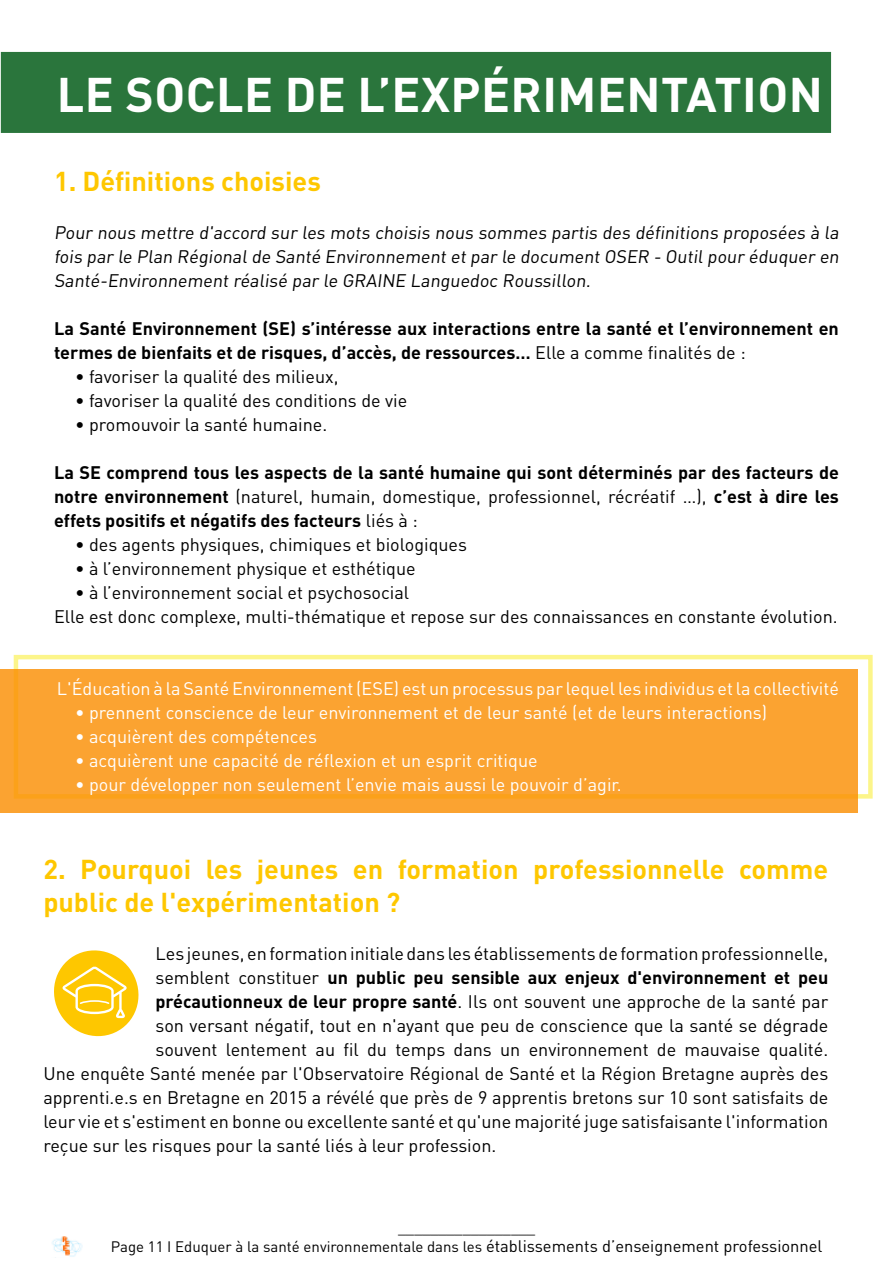
<style>
.page{position:relative;width:893px;height:1263px;background:#fff}
.page>*{position:absolute;margin:0;border:0;box-sizing:border-box;transform-origin:0 0}
.t1{font:700 48px "DINOT";letter-spacing:.01em;color:#fff}
.texte{font:700 27px/33px "DINOT";color:#fec700}
.texte-2{font:18px/24px "DIN";color:#000;text-align:justify}
.texte-3{font:700 18px/24px "DINOT";color:#000}
.texte-4{font:18px "DIN";color:#fff}
.t2{font:15px/19.5px "DIN";color:#000;text-align:center}
.s1{font-family:"DIN";font-weight:400}
.s2{font-family:"DINOT";font-weight:700}
.s3{font-size:16.5px}
</style>
<div class="page">
<img style="left:52px;top:1236px;width:31px;height:22px">
<div style="left:1px;top:52px;width:830px;height:81px;background:#2a753c"></div>
<div style="left:14px;top:655px;width:859px;height:144px;border:4px solid #fcf580"></div>
<div style="left:0;top:669px;width:858px;height:143px;background:#fba331"></div>
<svg style="left:54px;top:950px;width:85px;height:87px"></svg>
<p class="t1" style="left:57px;top:62px;width:768px">LE SOCLE DE L’EXPÉRIMENTATION</p>
<p class="texte" style="left:54px;top:163px;width:268px">1. Définitions choisies</p>
<p class="texte-2" style="left:54px;top:220px;width:789px">Pour nous mettre d'accord sur les mots choisis nous sommes partis des définitions proposées à la fois par le Plan Régional de Santé Environnement et par le document OSER - Outil pour éduquer en Santé-Environnement réalisé par le GRAINE Languedoc Roussillon.</p>
<p class="texte-3" style="left:54px;top:315px;width:786px">La Santé Environnement (SE) s’intéresse aux interactions entre la santé et l’environnement en termes de bienfaits et de risques, d’accès, de ressources… <span class="s1">Elle a comme finalités de :</span></p>
<p class="texte-2" style="left:75px;top:364px;width:265px">• favoriser la qualité des milieux,</p>
<p class="texte-2" style="left:75px;top:388px;width:334px">• favoriser la qualité des conditions de vie</p>
<p class="texte-2" style="left:75px;top:412px;width:253px">• promouvoir la santé humaine.</p>
<p class="texte-3" style="left:54px;top:459px;width:787px;text-align:justify">La SE comprend tous les aspects de la santé humaine qui sont déterminés par des facteurs de notre environnement <span class="s1">(naturel, humain, domestique, professionnel, récréatif …),</span> c’est à dire les effets positifs et négatifs des facteurs <span class="s1">liés à :</span></p>
<p class="texte-2" style="left:75px;top:532px;width:393px">• des agents physiques, chimiques et biologiques</p>
<p class="texte-2" style="left:75px;top:556px;width:342px">• à l’environnement physique et esthétique</p>
<p class="texte-2" style="left:75px;top:580px;width:336px">• à l’environnement social et psychosocial</p>
<p class="texte-2" style="left:54px;top:604px;width:785px">Elle est donc complexe, multi-thématique et repose sur des connaissances en constante évolution.</p>
<p class="texte-4" style="left:57px;top:677px;width:784px">L'Éducation à la Santé Environnement (ESE) est un processus par lequel les individus et la collectivité</p>
<p class="texte-4" style="left:75px;top:701px;width:693px">• prennent conscience de leur environnement et de leur santé (et de leurs interactions)</p>
<p class="texte-4" style="left:75px;top:725px;width:243px">• acquièrent des compétences</p>
<p class="texte-4" style="left:75px;top:749px;width:464px">• acquièrent une capacité de réflexion et un esprit critique</p>
<p class="texte-4" style="left:75px;top:773px;width:548px">• pour développer non seulement l’envie mais aussi le pouvoir d’agir.</p>
<p class="texte" style="left:43px;top:851px;width:786px">2. Pourquoi les jeunes en formation professionnelle comme public de l'expérimentation ?</p>
<p class="texte-2" style="left:155px;top:941px;width:674px">Les jeunes, en formation initiale dans les établissements de formation professionnelle,</p>
<p class="texte-3" style="left:155px;top:964px;width:674px"><span class="s1">semblent constituer</span> un public peu sensible aux enjeux d'environnement et peu</p>
<p class="texte-2" style="left:155px;top:989px;width:674px"><span class="s2">précautionneux de leur propre santé</span>. Ils ont souvent une approche de la santé par</p>
<p class="texte-2" style="left:155px;top:1013px;width:674px">son versant négatif, tout en n'ayant que peu de conscience que la santé se dégrade</p>
<p class="texte-2" style="left:155px;top:1037px;width:674px">souvent lentement au fil du temps dans un environnement de mauvaise qualité.</p>
<p class="texte-2" style="left:43px;top:1061px;width:786px">Une enquête Santé menée par l'Observatoire Régional de Santé et la Région Bretagne auprès des</p>
<p class="texte-2" style="left:43px;top:1085px;width:786px">apprenti.e.s en Bretagne en 2015 a révélé que près de 9 apprentis bretons sur 10 sont satisfaits de</p>
<p class="texte-2" style="left:43px;top:1109px;width:786px">leur vie et s'estiment en bonne ou excellente santé et qu'une majorité juge satisfaisante l'information</p>
<p class="texte-2" style="left:43px;top:1133px;width:454px">reçue sur les risques pour la santé liés à leur profession.</p>
<p class="t2" style="left:111px;top:1217px;width:713px">_________________<br>Page 11 I Eduquer à la santé environnementale dans les <span class="s3">établissements d’enseignement professionnel</span></p>
</div>
